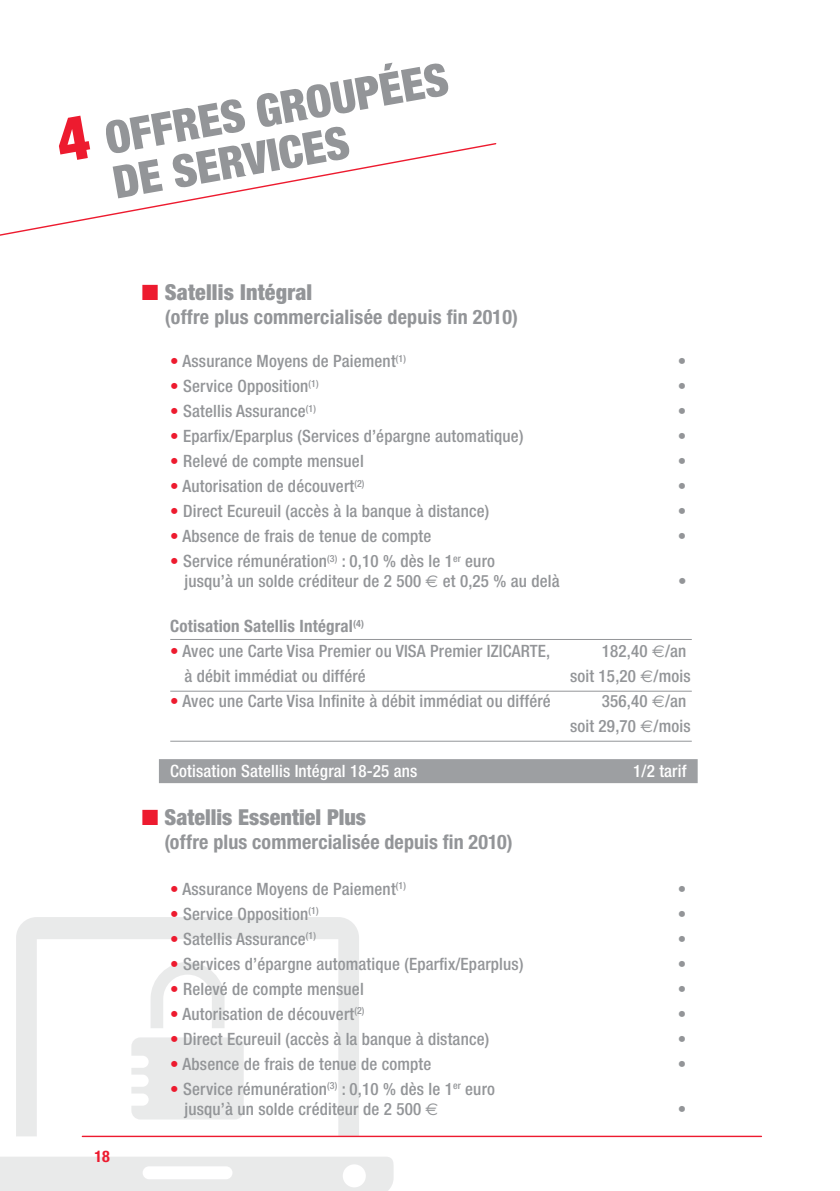
<style>
.page{position:relative;width:840px;height:1191px;background:#fff}
.page>*{position:absolute;margin:0;border:0;box-sizing:border-box;transform-origin:0 0}
.t1{font:900 condensed 45px/45px "Helvetica Neue LT Std";color:#939598}
.t2{font:900 condensed 22px "Helvetica Neue LT Std";letter-spacing:.005em;color:#939598}
.t3{font:700 condensed 20px "Helvetica Neue LT Std";letter-spacing:.01em;color:#939598}
.t4{font:500 condensed 17px/20px "Helvetica Neue LT Std";letter-spacing:.01em;color:#939598}
.t5{font:500 condensed 17px "Helvetica Neue LT Std";letter-spacing:.01em;color:#fff}
.t6{font:700 condensed 17px "Helvetica Neue LT Std";letter-spacing:.01em;color:#939598}
.t7{font:700 condensed 16px "Helvetica Neue LT Std";color:#ed1b2f}
.s1{font-size:62px;color:#ed1b2f}
.s2{color:#ed1b2f}
.s3{font-family:"Euro Sans";font-weight:400;font-stretch:normal}
</style>
<div class="page">
<svg style="left:16px;top:917px;width:343px;height:219px"></svg>
<svg style="left:0;top:1157px;width:393px;height:34px;background:#ebecec"></svg>
<svg style="left:131px;top:962px;width:112px;height:157px"></svg>
<hr style="left:82px;top:1135px;width:679px;height:2px;background:#ed1b2f">
<hr style="left:170px;top:639px;width:521px;height:1px;background:#939598">
<hr style="left:170px;top:691px;width:521px;height:1px;background:#939598">
<hr style="left:170px;top:741px;width:521px;height:1px;background:#939598">
<div style="left:159px;top:759px;width:538px;height:24px;background:#9d9fa2"></div>
<svg style="left:0;top:143px;width:497px;height:93px"></svg>
<h1 class="t1" style="left:102px;top:116px;width:349px;text-indent:-48px;rotate:-10deg"><span class="s1">4</span> OFFRES GROUPÉES<br>DE SERVICES</h1>
<p class="t2" style="left:142px;top:279px;width:172px"><span class="s2">■</span> Satellis Intégral</p>
<p class="t3" style="left:165px;top:305px;width:354px">(offre plus commercialisée depuis fin 2010)</p>
<p class="t4" style="left:170px;top:351px;width:237px"><span class="s2">•</span> Assurance Moyens de Paiement<sup>(1)</sup></p>
<p class="t4" style="left:677px;top:351px;width:10px">•</p>
<p class="t4" style="left:170px;top:376px;width:150px"><span class="s2">•</span> Service Opposition<sup>(1)</sup></p>
<p class="t4" style="left:677px;top:376px;width:10px">•</p>
<p class="t4" style="left:170px;top:401px;width:147px"><span class="s2">•</span> Satellis Assurance<sup>(1)</sup></p>
<p class="t4" style="left:677px;top:401px;width:10px">•</p>
<p class="t4" style="left:170px;top:426px;width:354px"><span class="s2">•</span> Eparfix/Eparplus (Services d’épargne automatique)</p>
<p class="t4" style="left:677px;top:426px;width:10px">•</p>
<p class="t4" style="left:170px;top:451px;width:195px"><span class="s2">•</span> Relevé de compte mensuel</p>
<p class="t4" style="left:677px;top:451px;width:10px">•</p>
<p class="t4" style="left:170px;top:476px;width:196px"><span class="s2">•</span> Autorisation de découvert<sup>(2)</sup></p>
<p class="t4" style="left:677px;top:476px;width:10px">•</p>
<p class="t4" style="left:170px;top:501px;width:320px"><span class="s2">•</span> Direct Ecureuil (accès à la banque à distance)</p>
<p class="t4" style="left:677px;top:501px;width:10px">•</p>
<p class="t4" style="left:170px;top:526px;width:262px"><span class="s2">•</span> Absence de frais de tenue de compte</p>
<p class="t4" style="left:677px;top:526px;width:10px">•</p>
<p class="t4" style="left:184px;top:551px;width:376px;text-indent:-14px"><span class="s2">•</span> Service rémunération<sup>(3)</sup> : 0,10 % dès le 1<sup>er</sup> euro<br>jusqu’à un solde créditeur de 2 500 <span class="s3">€</span> et 0,25 % au delà</p>
<p class="t4" style="left:677px;top:571px;width:10px">•</p>
<p class="t7" style="left:94px;top:1147px;width:17px">18</p>
<p class="t6" style="left:170px;top:616px;width:195px">Cotisation Satellis Intégral<sup>(4)</sup></p>
<p class="t4" style="left:170px;top:641px;width:381px"><span class="s2">•</span> Avec une Carte Visa Premier ou VISA Premier IZICARTE,</p>
<p class="t4" style="left:601px;top:641px;width:86px">182,40 <span class="s3">€</span>/an</p>
<p class="t4" style="left:184px;top:666px;width:183px">à débit immédiat ou différé</p>
<p class="t4" style="left:569px;top:666px;width:122px">soit 15,20 <span class="s3">€</span>/mois</p>
<p class="t4" style="left:170px;top:691px;width:382px"><span class="s2">•</span> Avec une Carte Visa Infinite à débit immédiat ou différé</p>
<p class="t4" style="left:569px;top:688px;width:122px;line-height:25px;text-align:right">356,40 <span class="s3">€</span>/an<br>soit 29,70 <span class="s3">€</span>/mois</p>
<p class="t5" style="left:170px;top:761px;width:248px">Cotisation Satellis Intégral 18-25 ans</p>
<p class="t5" style="left:632px;top:761px;width:55px">1/2 tarif</p>
<p class="t2" style="left:142px;top:804px;width:226px"><span class="s2">■</span> Satellis Essentiel Plus</p>
<p class="t3" style="left:164px;top:830px;width:349px">(offre plus commercialisée depuis fin 2010)</p>
<p class="t4" style="left:170px;top:878px;width:237px"><span class="s2">•</span> Assurance Moyens de Paiement<sup>(1)</sup></p>
<p class="t4" style="left:677px;top:878px;width:10px">•</p>
<p class="t4" style="left:170px;top:903px;width:150px"><span class="s2">•</span> Service Opposition<sup>(1)</sup></p>
<p class="t4" style="left:677px;top:903px;width:10px">•</p>
<p class="t4" style="left:170px;top:928px;width:147px"><span class="s2">•</span> Satellis Assurance<sup>(1)</sup></p>
<p class="t4" style="left:677px;top:928px;width:10px">•</p>
<p class="t4" style="left:170px;top:953px;width:354px"><span class="s2">•</span> Services d’épargne automatique (Eparfix/Eparplus)</p>
<p class="t4" style="left:677px;top:953px;width:10px">•</p>
<p class="t4" style="left:170px;top:978px;width:195px"><span class="s2">•</span> Relevé de compte mensuel</p>
<p class="t4" style="left:677px;top:978px;width:10px">•</p>
<p class="t4" style="left:170px;top:1003px;width:196px"><span class="s2">•</span> Autorisation de découvert<sup>(2)</sup></p>
<p class="t4" style="left:677px;top:1003px;width:10px">•</p>
<p class="t4" style="left:170px;top:1028px;width:320px"><span class="s2">•</span> Direct Ecureuil (accès à la banque à distance)</p>
<p class="t4" style="left:677px;top:1028px;width:10px">•</p>
<p class="t4" style="left:170px;top:1053px;width:262px"><span class="s2">•</span> Absence de frais de tenue de compte</p>
<p class="t4" style="left:677px;top:1053px;width:10px">•</p>
<p class="t4" style="left:184px;top:1078px;width:312px;text-indent:-14px"><span class="s2">•</span> Service rémunération<sup>(3)</sup> : 0,10 % dès le 1<sup>er</sup> euro jusqu’à un solde créditeur de 2 500 <span class="s3">€</span></p>
<p class="t4" style="left:677px;top:1098px;width:10px">•</p>
</div>
